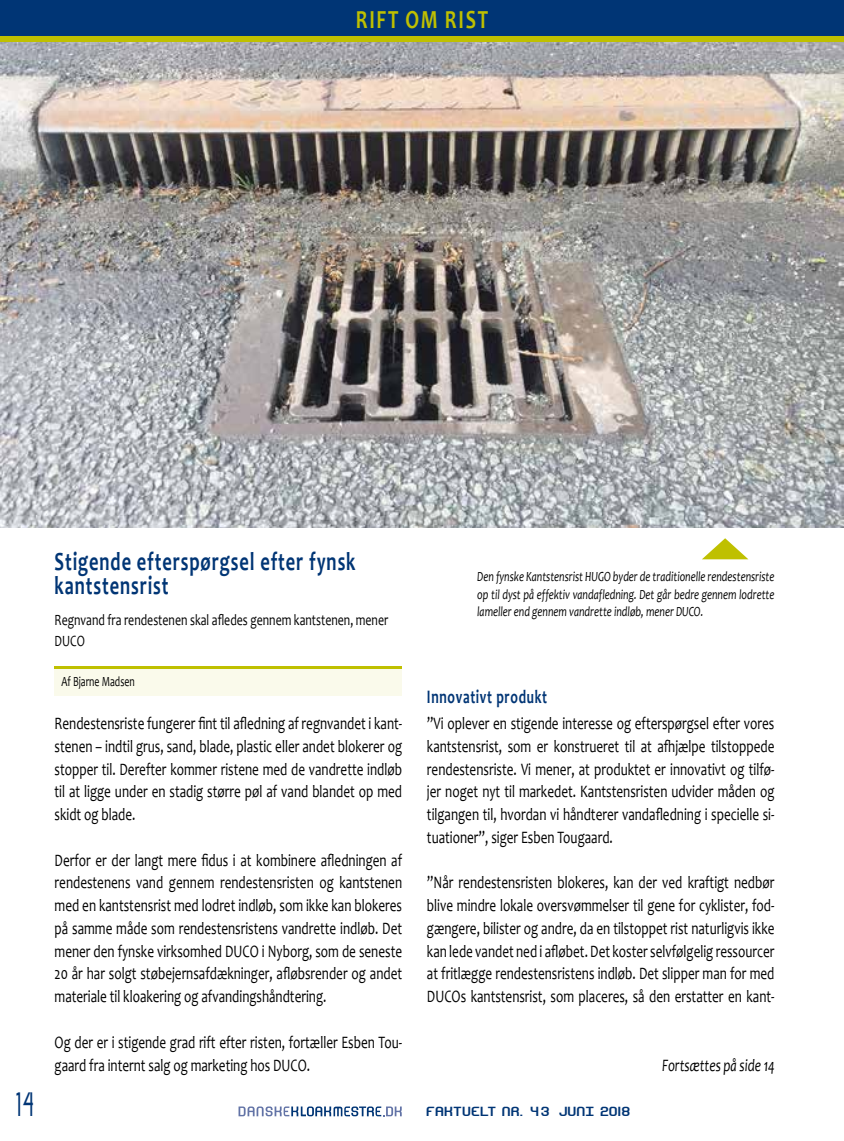
<style>
.page{position:relative;width:844px;height:1141px;background:#fff}
.page>*{position:absolute;margin:0;border:0;box-sizing:border-box;transform-origin:0 0}
.t1{font:800 31.5px "advent";color:#003575;scale:.75 1}
.t2{font:700 26.25px/24.5px "Candara";letter-spacing:.05em;color:#003575;scale:.7 1}
.t3{font:700 26.25px "Candara";letter-spacing:.09em;color:#bfc000;scale:.75 1}
.t4{font:700 19.25px "Candara";letter-spacing:.05em;color:#003575;scale:.7 1}
.t5{font:17.5px/22.8px "Candara";color:#000;text-align:justify;scale:.75 1}
.t6{font:italic 17.5px "Candara";color:#000;scale:.75 1}
.t7{font:15.75px/21px "Candara";color:#000;scale:.75 1}
.t8{font:italic 14px/17.5px "Candara";color:#000;text-align:justify;scale:.75 1}
.t9{font:14px "Candara";color:#000;scale:.7 1}
.t10{font:12.6px "Hyperion Sunset BRK";letter-spacing:.11em;color:#003575;scale:.7 1}
</style>
<div class="page">
<div style="left:0;top:0;width:843px;height:40px;background:#003575"></div>
<div style="left:0;top:37px;width:843px;height:6px;background:#bfc000"></div>
<svg style="left:238px;top:1106px;width:163px;height:10px"></svg>
<div style="left:55px;top:669px;width:347px;height:27px;background:#fafaeb"></div>
<hr style="left:55px;top:666px;width:347px;height:3px;background:#bfc000">
<img style="left:0;top:43px;width:843px;height:484px">
<svg style="left:702px;top:538px;width:46px;height:21px"></svg>
<h2 class="t3" style="left:356px;top:3px;width:178px">RIFT OM RIST</h2>
<h1 class="t1" style="left:16px;top:1082px;width:24px">14</h1>
<h2 class="t2" style="left:55px;top:549px;width:431px">Stigende efterspørgsel efter fynsk kantstensrist</h2>
<p class="t7" style="left:55px;top:609px;width:446px">Regnvand fra rendestenen skal afledes gennem kantstenen, mener<br>DUCO</p>
<p class="t9" style="left:62px;top:673px;width:106px">Af Bjarne Madsen</p>
<p class="t5" style="left:55px;top:712px;width:465px">Rendestensriste fungerer fint til afledning af regnvandet i kant&shy;stenen – indtil grus, sand, blade, plastic eller andet blokerer og stopper til. Derefter kommer ristene med de vandrette indløb til at ligge under en stadig større pøl af vand blandet op med skidt og blade.</p>
<p class="t5" style="left:55px;top:848px;width:465px">Derfor er der langt mere fidus i at kombinere afledningen af rendestenens vand gennem rendestensristen og kantstenen med en kantstensrist med lodret indløb, som ikke kan blokeres på samme måde som rendestensristens vandrette indløb. Det mener den fynske virksomhed DUCO i Nyborg, som de seneste 20 år har solgt støbejernsafdækninger, afløbsrender og andet materiale til kloakering og afvandingshåndtering.</p>
<p class="t5" style="left:55px;top:1030px;width:464px">Og der er i stigende grad rift efter risten, fortæller Esben Tou&shy;gaard fra internt salg og marketing hos DUCO.</p>
<p class="t8" style="left:477px;top:568px;width:398px">Den fynske Kantstensrist HUGO byder de traditionelle rendestensriste op til dyst på effektiv vandafledning. Det går bedre gennem lodrette lameller end gennem vandrette indløb, mener DUCO.</p>
<p class="t4" style="left:427px;top:685px;width:173px">Innovativt produkt</p>
<p class="t5" style="left:427px;top:712px;width:465px">”Vi oplever en stigende interesse og efterspørgsel efter vores kantstensrist, som er konstrueret til at afhjælpe tilstoppede rendestensriste. Vi mener, at produktet er innovativt og tilfø&shy;jer noget nyt til markedet. Kantstensristen udvider måden og tilgangen til, hvordan vi håndterer vandafledning i specielle si&shy;tuationer”, siger Esben Tougaard.</p>
<p class="t5" style="left:427px;top:871px;width:465px">”Når rendestensristen blokeres, kan der ved kraftigt nedbør blive mindre lokale oversvømmelser til gene for cyklister, fod&shy;gængere, bilister og andre, da en tilstoppet rist naturligvis ikke kan lede vandet ned i afløbet. Det koster selvfølgelig ressourcer at fritlægge rendestensristens indløb. Det slipper man for med DUCOs kantstensrist, som placeres, så den erstatter en kant-</p>
<p class="t10" style="left:427px;top:1106px;width:291px">FAKTUELT NR. 4 3 JUNI 2018</p>
<p class="t6" style="left:662px;top:1054px;width:151px">Fortsættes på side 14</p>
</div>
